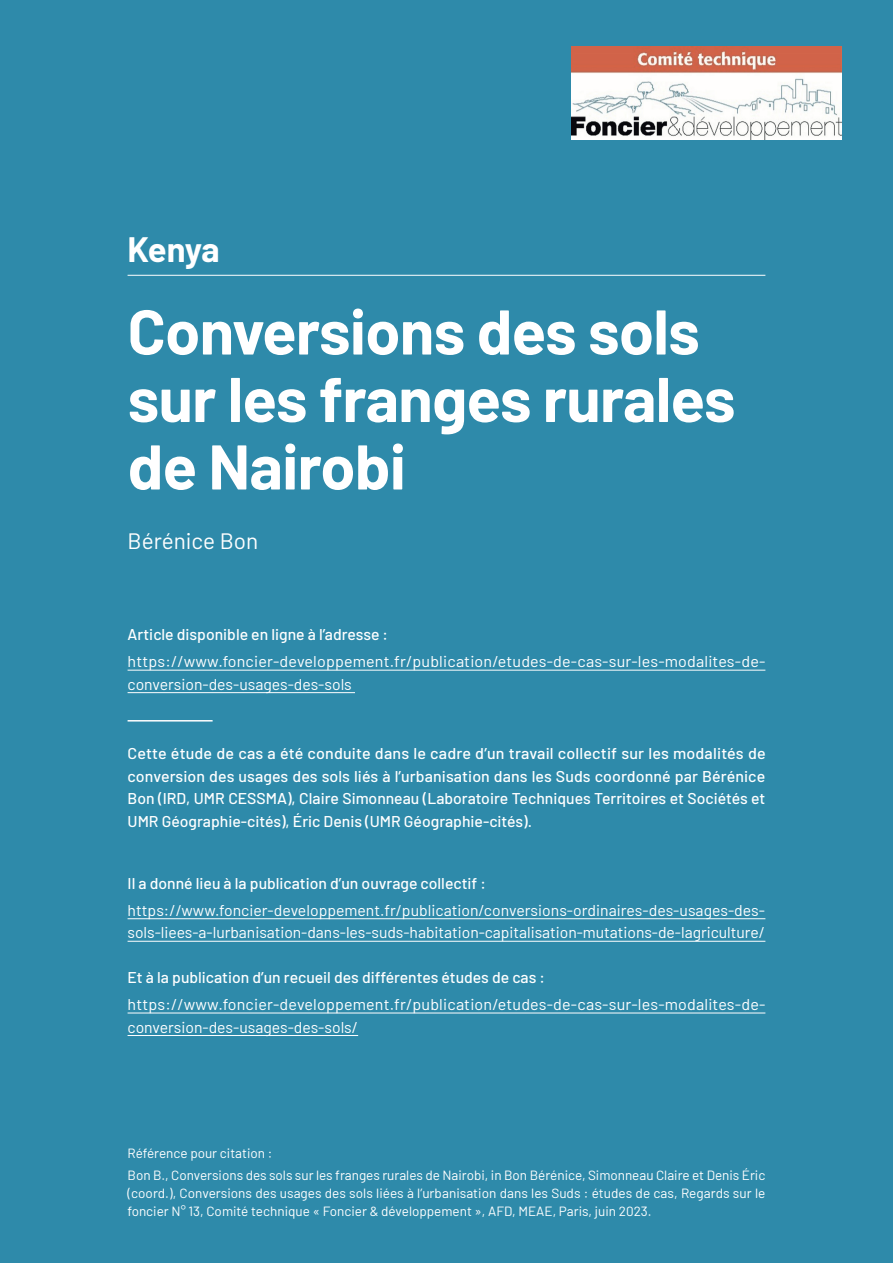
<style>
.page{position:relative;width:893px;height:1263px;background:#2e8aaa}
.page>*{position:absolute;margin:0;border:0;box-sizing:border-box;transform-origin:0 0}
.t1{font:700 63px/67.5px "Barlow";letter-spacing:-.01em;color:#fff}
.t2{font:700 34.5px "Barlow";letter-spacing:-.025em;color:#fff}
.t3{font:22.35px "Barlow";color:#fff}
.t4{font:500 15.6px/22.5px "Barlow";color:#fff;text-align:justify}
.t5{font:15.6px/22.5px "Barlow";color:#fff}
.t6{font:13.35px/22.2px "Barlow";color:#fff}
</style>
<div class="page">
<hr style="left:128px;top:275px;width:637px;height:1px;background:#fff">
<hr style="left:128px;top:918px;width:637px;height:1px;background:#fff">
<hr style="left:128px;top:941px;width:637px;height:1px;background:#fff">
<hr style="left:128px;top:1013px;width:637px;height:1px;background:#fff">
<hr style="left:128px;top:1035px;width:230px;height:1px;background:#fff">
<hr style="left:128px;top:670px;width:637px;height:1px;background:#fff">
<hr style="left:128px;top:692px;width:227px;height:1px;background:#fff">
<img style="left:571px;top:47px;width:271px;height:93px">
<hr style="left:128px;top:720px;width:85px;height:1px;background:#fff">
<h2 class="t2" style="left:128px;top:224px;width:93px">Kenya</h2>
<h1 class="t1" style="left:128px;top:293px;width:609px">Conversions des sols sur les franges rurales de Nairobi</h1>
<h3 class="t3" style="left:128px;top:525px;width:132px">Bérénice Bon</h3>
<p class="t4" style="left:128px;top:622px;width:262px">Article disponible en ligne à l’adresse :</p>
<p class="t5" style="left:128px;top:649px;width:639px">https://www.foncier-developpement.fr/publication/etudes-de-cas-sur-les-modalites-de&shy;conversion-des-usages-des-sols</p>
<p class="t4" style="left:128px;top:741px;width:640px">Cette étude de cas a été conduite dans le cadre d’un travail collectif sur les modalités de conversion des usages des sols liés à l’urbanisation dans les Suds coordonné par Bérénice Bon (IRD, UMR CESSMA), Claire Simonneau (Laboratoire Techniques Territoires et Sociétés et UMR Géographie-cités), Éric Denis (UMR Géographie-cités).</p>
<p class="t4" style="left:128px;top:871px;width:360px">Il a donné lieu à la publication d’un ouvrage collectif :</p>
<p class="t5" style="left:128px;top:898px;width:639px">https://www.foncier-developpement.fr/publication/conversions-ordinaires-des-usages-des&shy;sols-liees-a-lurbanisation-dans-les-suds-habitation-capitalisation-mutations-de-lagriculture/</p>
<p class="t4" style="left:128px;top:965px;width:419px">Et à la publication d’un recueil des différentes études de cas :</p>
<p class="t5" style="left:128px;top:992px;width:639px">https://www.foncier-developpement.fr/publication/etudes-de-cas-sur-les-modalites-de&shy;conversion-des-usages-des-sols/</p>
<p class="t6" style="left:128px;top:1141px;width:639px">Référence pour citation :<br>Bon B., Conversions des sols sur les franges rurales de Nairobi, in Bon Bérénice, Simonneau Claire et Denis Éric</p>
<p class="t6" style="left:128px;top:1183px;width:639px;line-height:18px">(coord.), Conversions des usages des sols liées à l’urbanisation dans les Suds : études de cas, Regards sur le foncier N° 13, Comité technique « Foncier &amp; développement », AFD, MEAE, Paris, juin 2023.</p>
</div>
